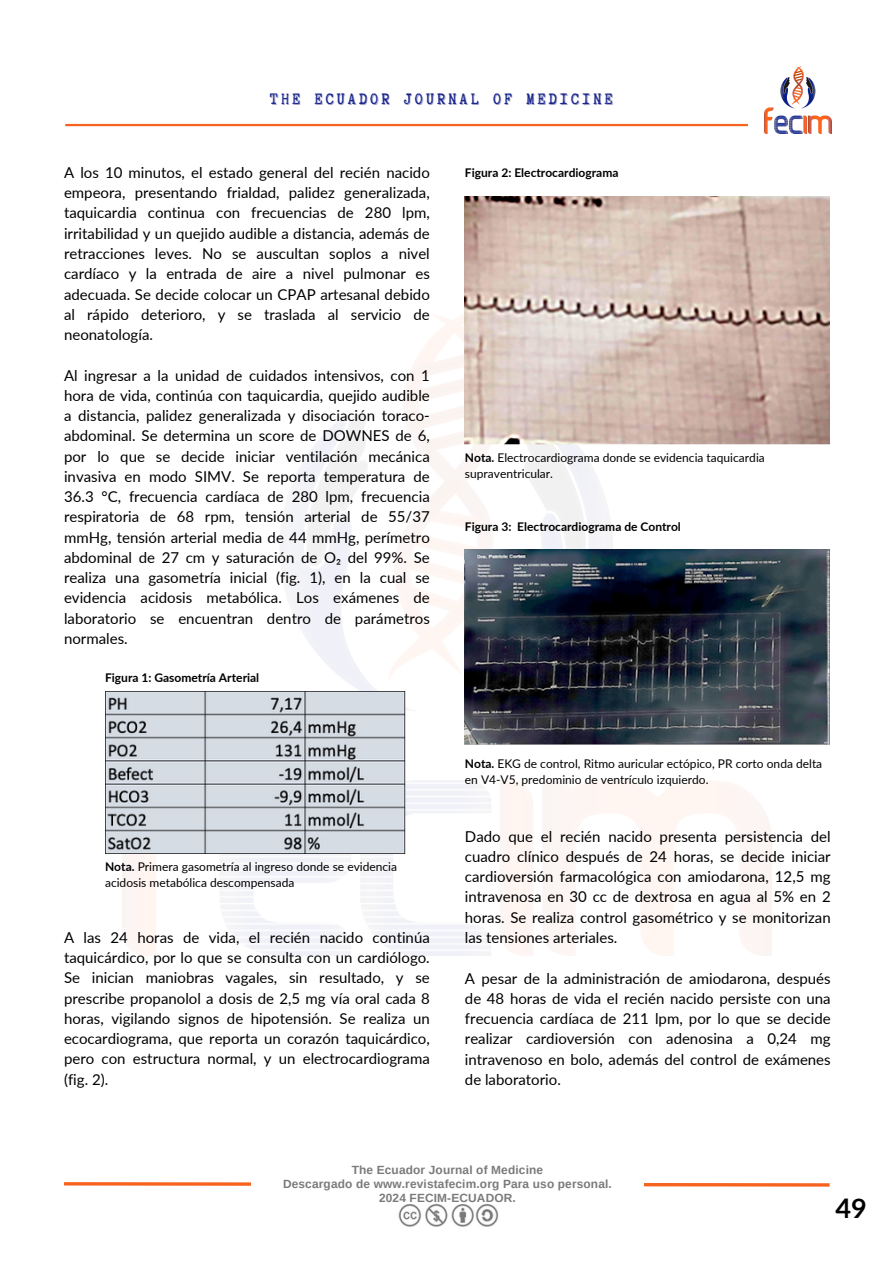
<style>
.page{position:relative;width:894px;height:1264px;background:#fff}
.page>*{position:absolute;margin:0;border:0;box-sizing:border-box;transform-origin:0 0}
.t1{font:700 27px "Lato";color:#000}
.t2{font:18px "Truetypewriter Polygl OTT";letter-spacing:.175em;color:#19258b}
.t3{font:15px/20.2px "Lato";color:#000;text-align:justify}
.t4{font:12px/16px "Lato";color:#000}
.t5{font:700 12px "Lato";color:#000}
.t6{font:700 11.85px/13.8px "Arimo";letter-spacing:.015em;color:#7b7979;text-align:center}
.s1{font-weight:700}
</style>
<div class="page">
<img style="left:122px;top:307px;width:648px;height:648px">
<hr style="left:65px;top:124px;width:682px;height:2px;background:#f7631f">
<img style="left:764px;top:67px;width:66px;height:66px">
<svg style="left:64px;top:1182px;width:766px;height:5px"></svg>
<div style="left:251px;top:1163px;width:392px;height:79px;background:#fff"></div>
<img style="left:398px;top:1204px;width:100px;height:23px">
<img style="left:105px;top:691px;width:300px;height:162px">
<img style="left:465px;top:197px;width:364px;height:247px">
<img style="left:465px;top:549px;width:364px;height:195px">
<p class="t2" style="left:270px;top:90px;width:344px">THE ECUADOR JOURNAL OF MEDICINE</p>
<p class="t3" style="left:64px;top:162px;width:367px">A los 10 minutos, el estado general del recién nacido empeora, presentando frialdad, palidez generalizada, taquicardia continua con frecuencias de 280 lpm, irritabilidad y un quejido audible a distancia, además de retracciones leves. No se auscultan soplos a nivel cardíaco y la entrada de aire a nivel pulmonar es adecuada. Se decide colocar un CPAP artesanal debido al rápido deterioro, y se traslada al servicio de neonatología.</p>
<p class="t3" style="left:64px;top:364px;width:367px">Al ingresar a la unidad de cuidados intensivos, con 1 hora de vida, continúa con taquicardia, quejido audible a distancia, palidez generalizada y disociación toraco&shy;abdominal. Se determina un score de DOWNES de 6, por lo que se decide iniciar ventilación mecánica invasiva en modo SIMV. Se reporta temperatura de 36.3 °C, frecuencia cardíaca de 280 lpm, frecuencia respiratoria de 68 rpm, tensión arterial de 55/37 mmHg, tensión arterial media de 44 mmHg, perímetro abdominal de 27 cm y saturación de O₂ del 99%. Se realiza una gasometría inicial (fig. 1), en la cual se evidencia acidosis metabólica. Los exámenes de laboratorio se encuentran dentro de parámetros normales.</p>
<h3 class="t5" style="left:105px;top:670px;width:156px">Figura 1: Gasometría Arterial</h3>
<p class="t4" style="left:105px;top:858px;width:293px"><span class="s1">Nota.</span> Primera gasometría al ingreso donde se evidencia acidosis metabólica descompensada</p>
<p class="t3" style="left:64px;top:927px;width:367px">A las 24 horas de vida, el recién nacido continúa taquicárdico, por lo que se consulta con un cardiólogo.<br>Se inician maniobras vagales, sin resultado, y se prescribe propanolol a dosis de 2,5 mg vía oral cada 8 horas, vigilando signos de hipotensión. Se realiza un ecocardiograma, que reporta un corazón taquicárdico, pero con estructura normal, y un electrocardiograma (fig. 2).</p>
<p class="t5" style="left:465px;top:165px;width:155px">Figura 2: Electrocardiograma</p>
<h2 class="t4" style="left:465px;top:449px;width:301px"><span class="s1">Nota.</span> Electrocardiograma donde se evidencia taquicardia supraventricular.</h2>
<h3 class="t5" style="left:465px;top:519px;width:217px">Figura 3: Electrocardiograma de Control</h3>
<p class="t4" style="left:465px;top:755px;width:359px"><span class="s1">Nota.</span> EKG de control, Ritmo auricular ectópico, PR corto onda delta en V4-V5, predominio de ventrículo izquierdo.</p>
<h2 class="t3" style="left:465px;top:825px;width:367px">Dado que el recién nacido presenta persistencia del cuadro clínico después de 24 horas, se decide iniciar cardioversión farmacológica con amiodarona, 12,5 mg intravenosa en 30 cc de dextrosa en agua al 5% en 2 horas. Se realiza control gasométrico y se monitorizan las tensiones arteriales.</h2>
<h2 class="t3" style="left:465px;top:967px;width:367px">A pesar de la administración de amiodarona, después de 48 horas de vida el recién nacido persiste con una frecuencia cardíaca de 211 lpm, por lo que se decide realizar cardioversión con adenosina a 0,24 mg intravenoso en bolo, además del control de exámenes de laboratorio.</h2>
<h3 class="t6" style="left:283px;top:1163px;width:330px">The Ecuador Journal of Medicine<br>Descargado de www.revistafecim.org Para uso personal.<br>2024 FECIM-ECUADOR.</h3>
<p class="t1" style="left:835px;top:1190px;width:33px">49</p>
</div>
